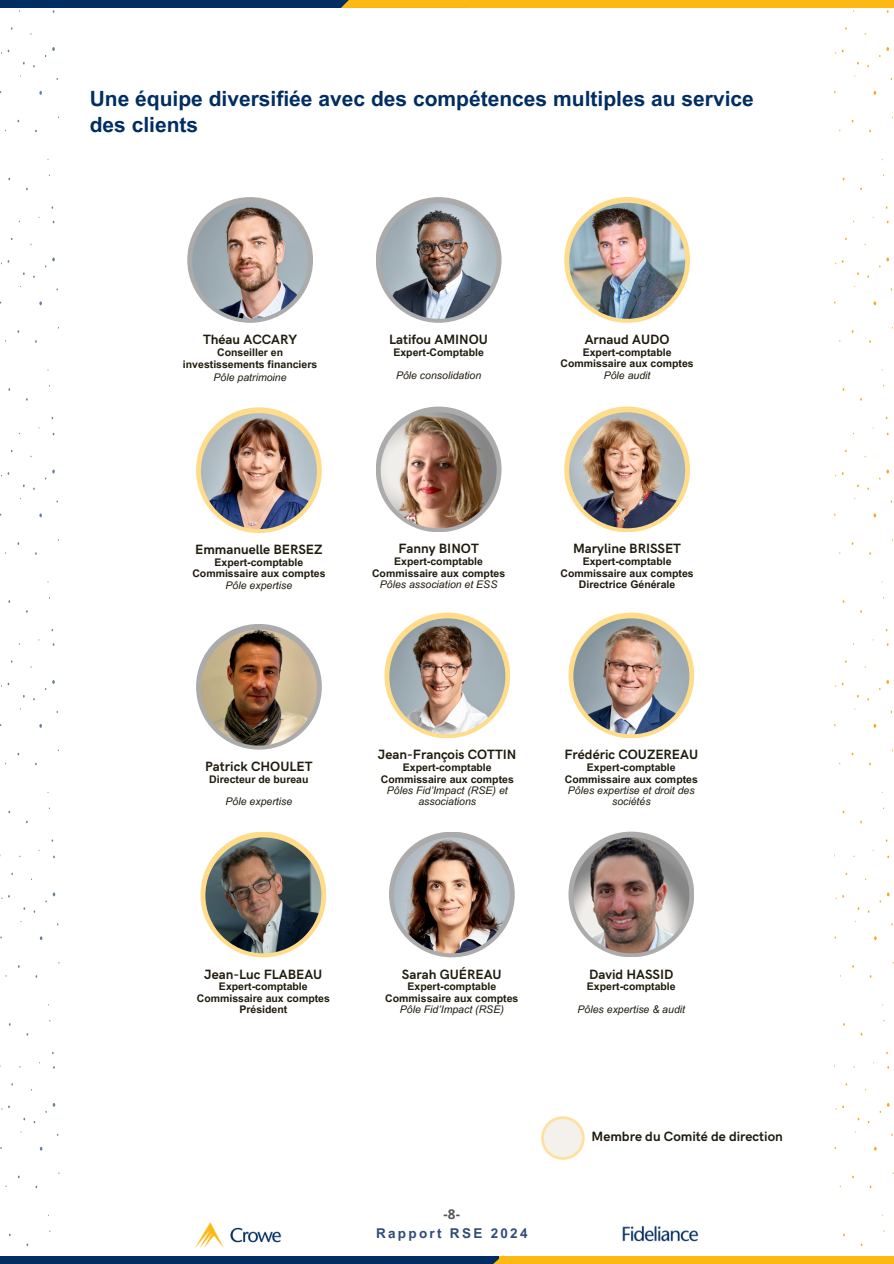
<style>
.page{position:relative;width:894px;height:1264px;background:#fff}
.page>*{position:absolute;margin:0;border:0;box-sizing:border-box;transform-origin:0 0}
.t1{font:700 21px/25.8px "Arial MT Pro";color:#002d62}
.t2{font:700 13.5px "HK Grotesk";color:#1f1c0d}
.t3{font:700 13.5px "Arial MT Pro";letter-spacing:.17em;color:#304c7a}
.t4{font:700 13.5px "Open Sans";color:#575757}
.t5{font:700 10.5px/11.4px "Arial MT Pro";color:#1f1c0d;text-align:center}
.t6{font:italic 10.5px/11.4px "Arial MT Pro";color:#1f1c0d;text-align:center}
</style>
<div class="page">
<img style="left:622px;top:1225px;width:77px;height:17px">
<img style="left:195px;top:1222px;width:87px;height:26px">
<div style="left:0;top:1256px;width:893px;height:7px;background:#002d62"></div>
<div style="left:499px;top:1256px;width:394px;height:7px;background:#fdb913"></div>
<svg style="left:494px;top:1255px;width:9px;height:8px"></svg>
<div style="left:0;top:0;width:893px;height:7px;background:#002d62"></div>
<div style="left:467px;top:0;width:426px;height:8px;background:#fdb913"></div>
<div style="left:341px;top:0;width:131px;height:8px;background:#fdb913"></div>
<svg style="left:52px;top:47px;width:3px;height:4px"></svg>
<svg style="left:52px;top:680px;width:3px;height:4px"></svg>
<svg style="left:187px;top:197px;width:126px;height:126px;background:#aeafaf"></svg>
<img style="left:192px;top:203px;width:116px;height:116px;border-radius:50%">
<svg style="left:375px;top:197px;width:126px;height:126px;background:#b0b0b0"></svg>
<img style="left:380px;top:203px;width:116px;height:116px;border-radius:50%">
<svg style="left:564px;top:197px;width:125px;height:126px;background:#fbdc8e"></svg>
<img style="left:569px;top:203px;width:116px;height:116px;border-radius:50%">
<svg style="left:196px;top:407px;width:126px;height:126px;background:#fbdc8f"></svg>
<img style="left:201px;top:413px;width:116px;height:116px;border-radius:50%">
<svg style="left:375px;top:406px;width:126px;height:126px;background:#afafae"></svg>
<img style="left:380px;top:412px;width:116px;height:116px;border-radius:50%">
<svg style="left:564px;top:406px;width:125px;height:126px;background:#f9da8e"></svg>
<img style="left:569px;top:412px;width:116px;height:116px;border-radius:50%">
<svg style="left:384px;top:612px;width:126px;height:126px;background:#fcdd92"></svg>
<img style="left:389px;top:618px;width:116px;height:116px;border-radius:50%">
<svg style="left:196px;top:624px;width:126px;height:125px;background:#adacab"></svg>
<img style="left:201px;top:629px;width:116px;height:116px;border-radius:50%">
<svg style="left:568px;top:612px;width:126px;height:126px;background:#f9db91"></svg>
<img style="left:573px;top:618px;width:116px;height:116px;border-radius:50%">
<svg style="left:200px;top:831px;width:126px;height:126px;background:#f7d98f"></svg>
<img style="left:205px;top:837px;width:116px;height:116px;border-radius:50%">
<svg style="left:389px;top:831px;width:125px;height:126px;background:#acadad"></svg>
<img style="left:394px;top:837px;width:115px;height:116px;border-radius:50%">
<svg style="left:568px;top:831px;width:126px;height:126px;background:#b0b0b0"></svg>
<img style="left:573px;top:837px;width:116px;height:116px;border-radius:50%">
<svg style="left:541px;top:1116px;width:43px;height:43px"></svg>
<div style="left:543px;top:1118px;width:39px;height:39px;background:#f4f1ed;border-radius:50%"></div>
<p class="t1" style="left:90px;top:88px;width:665px">Une équipe diversifiée avec des compétences multiples au service des clients</p>
<p class="t2" style="left:203px;top:332px;width:96px">Théau ACCARY</p>
<p class="t5" style="left:183px;top:347px;width:136px;line-height:12.3px">Conseiller en investissements financiers</p>
<p class="t6" style="left:213px;top:372px;width:74px">Pôle patrimoine</p>
<h1 class="t2" style="left:389px;top:332px;width:100px">Latifou AMINOU</h1>
<p class="t5" style="left:393px;top:348px;width:92px">Expert-Comptable</p>
<p class="t6" style="left:396px;top:370px;width:87px">Pôle consolidation</p>
<p class="t2" style="left:584px;top:332px;width:86px">Arnaud AUDO</p>
<h2 class="t5" style="left:582px;top:348px;width:90px">Expert-comptable</h2>
<p class="t5" style="left:560px;top:359px;width:135px">Commissaire aux comptes</p>
<p class="t6" style="left:603px;top:370px;width:48px">Pôle audit</p>
<h3 class="t2" style="left:195px;top:542px;width:129px">Emmanuelle BERSEZ</h3>
<p class="t5" style="left:214px;top:558px;width:90px">Expert-comptable</p>
<p class="t5" style="left:192px;top:569px;width:135px">Commissaire aux comptes</p>
<h2 class="t6" style="left:225px;top:580px;width:68px">Pôle expertise</h2>
<p class="t2" style="left:398px;top:541px;width:82px">Fanny BINOT</p>
<p class="t5" style="left:394px;top:557px;width:90px">Expert-comptable</p>
<p class="t5" style="left:372px;top:568px;width:135px">Commissaire aux comptes</p>
<h2 class="t6" style="left:380px;top:580px;width:119px">Pôles association et ESS</h2>
<p class="t2" style="left:573px;top:541px;width:109px">Maryline BRISSET</p>
<p class="t5" style="left:560px;top:557px;width:135px">Expert-comptable<br>Commissaire aux comptes<br>Directrice Générale</p>
<p class="t2" style="left:205px;top:758px;width:109px">Patrick CHOULET</p>
<p class="t5" style="left:209px;top:774px;width:101px">Directeur de bureau</p>
<p class="t6" style="left:225px;top:797px;width:68px">Pôle expertise</p>
<h2 class="t2" style="left:378px;top:747px;width:140px">Jean-François COTTIN</h2>
<h3 class="t5" style="left:403px;top:763px;width:90px">Expert-comptable</h3>
<p class="t5" style="left:380px;top:774px;width:135px">Commissaire aux comptes</p>
<h2 class="t6" style="left:387px;top:786px;width:122px">Pôles Fid’Impact (RSE) et associations</h2>
<p class="t2" style="left:564px;top:747px;width:135px">Frédéric COUZEREAU</p>
<p class="t5" style="left:586px;top:763px;width:90px">Expert-comptable</p>
<p class="t5" style="left:564px;top:774px;width:135px">Commissaire aux comptes</p>
<p class="t6" style="left:568px;top:786px;width:128px">Pôles expertise et droit des sociétés</p>
<p class="t2" style="left:204px;top:966px;width:119px">Jean-Luc FLABEAU</p>
<p class="t5" style="left:197px;top:982px;width:135px">Expert-comptable<br>Commissaire aux comptes<br>Président</p>
<p class="t2" style="left:402px;top:966px;width:101px">Sarah GUÉREAU</p>
<h2 class="t5" style="left:407px;top:982px;width:90px">Expert-comptable</h2>
<h3 class="t5" style="left:385px;top:993px;width:135px">Commissaire aux comptes</h3>
<p class="t6" style="left:400px;top:1005px;width:105px">Pôle Fid’Impact (RSE)</p>
<p class="t4" style="left:443px;top:1204px;width:18px">-8-</p>
<p class="t3" style="left:376px;top:1227px;width:153px">Rapport RSE 2024</p>
<h2 class="t2" style="left:589px;top:966px;width:86px">David HASSID</h2>
<h3 class="t5" style="left:586px;top:982px;width:90px">Expert-comptable</h3>
<p class="t6" style="left:577px;top:1004px;width:109px">Pôles expertise &amp; audit</p>
<p class="t2" style="left:591px;top:1129px;width:193px">Membre du Comité de direction</p>
</div>
